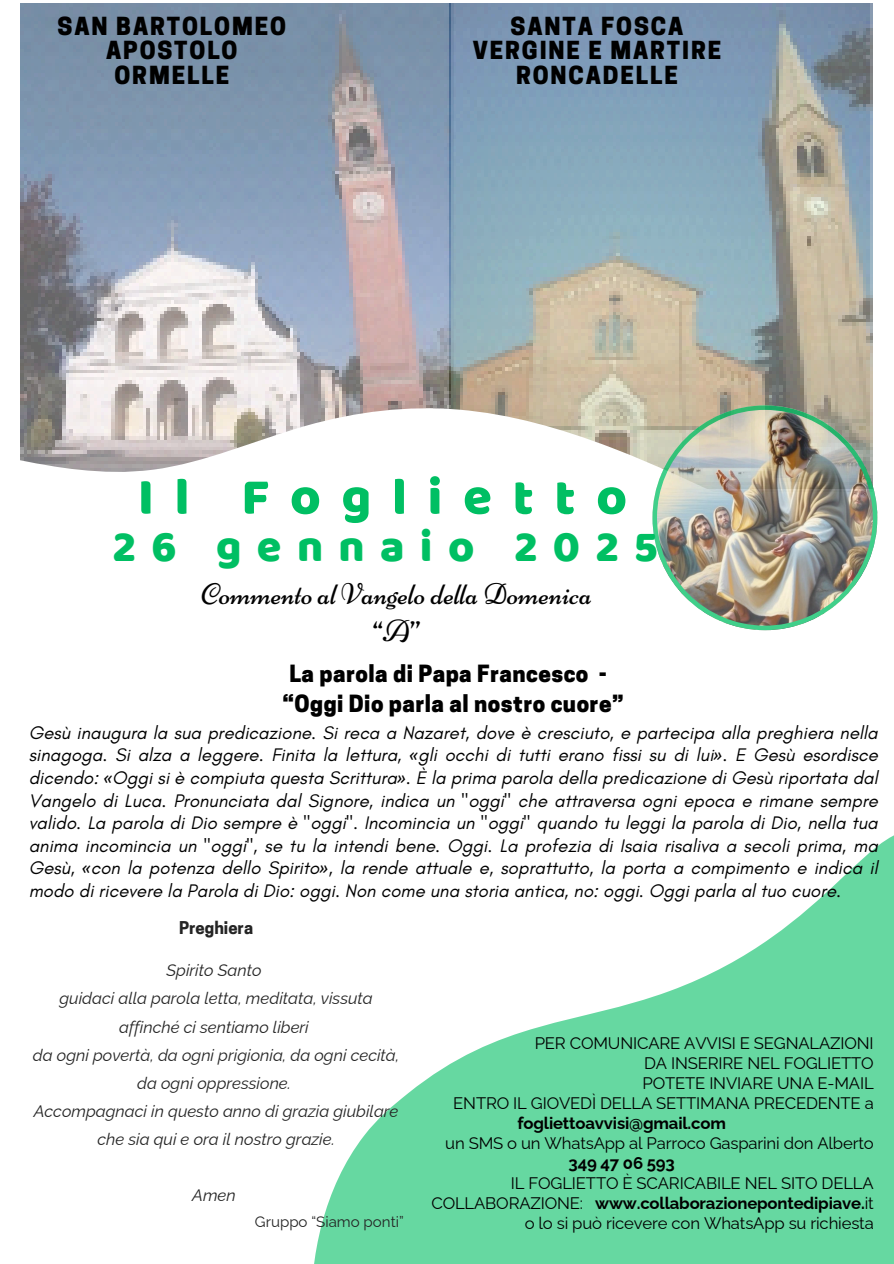
<style>
.page{position:relative;width:894px;height:1264px;background:#fff}
.page>*{position:absolute;margin:0;border:0;box-sizing:border-box;transform-origin:0 0}
.t1{font:52.5px "Baloo";letter-spacing:.395em;color:#00bf63}
.t2{font:45px "Baloo";letter-spacing:.34em;color:#00bf63}
.t3{font:30.75px "Niconne";color:#000}
.t4{font:30px "Niconne";color:#000}
.t5{font:800 23.4px/24.5px "Cooper Hewitt";letter-spacing:.08em;color:#000;text-align:center}
.t6{font:800 22.2px/30.3px "Cooper Hewitt";letter-spacing:.02em;color:#000;text-align:center}
.t7{font:italic 18.6px/22.5px "Glacial Indifference";color:#000;text-align:justify}
.t8{font:16.65px "Raleway";letter-spacing:-.01em;color:#000}
.t9{font:italic 16.65px/28.2px "Raleway";color:#242424;text-align:center}
.t10{font:700 16.65px "Raleway";letter-spacing:-.01em;color:#000}
.t11{font:700 16.65px "Cooper Hewitt";color:#242424}
.t12{font:15.15px "Raleway";color:#242424}
.s1{font-family:"Noto Sans"}
.s2{font-weight:400}
</style>
<div class="page">
<img style="left:453px;top:3px;width:419px;height:402px">
<img style="left:20px;top:3px;width:433px;height:402px">
<svg style="left:20px;top:405px;width:744px;height:226px"></svg>
<img style="left:652px;top:405px;width:225px;height:225px">
<svg style="left:314px;top:836px;width:579px;height:427px;fill:#66d8a1"></svg>
<h3 class="t5" style="left:58px;top:16px;width:230px">SAN BARTOLOMEO<br>APOSTOLO<br>ORMELLE</h3>
<p class="t5" style="left:472px;top:17px;width:250px">SANTA FOSCA<br>VERGINE E MARTIRE<br>RONCADELLE</p>
<h4 class="t1" style="left:138px;top:464px;width:490px">Il Foglietto</h4>
<h4 class="t2" style="left:112px;top:519px;width:546px">26 gennaio 2025</h4>
<h5 class="t4" style="left:201px;top:576px;width:392px">Commento al Vangelo della Domenica</h5>
<h5 class="t3" style="left:372px;top:612px;width:49px">“A”</h5>
<p class="t6" style="left:282px;top:661px;width:342px">La parola di Papa Francesco - “Oggi Dio parla al nostro cuore”</p>
<p class="t7" style="left:29px;top:721px;width:850px">Gesù inaugura la sua predicazione. Si reca a Nazaret, dove è cresciuto, e partecipa alla preghiera nella sinagoga. Si alza a leggere. Finita la lettura, <span class="s1">«</span>gli occhi di tutti erano fissi su di lui<span class="s1">»</span>. E Gesù esordisce dicendo: <span class="s1">«</span>Oggi si è compiuta questa Scrittura<span class="s1">»</span>. È la prima parola della predicazione di Gesù riportata dal Vangelo di Luca. Pronunciata dal Signore, indica un "oggi" che attraversa ogni epoca e rimane sempre valido. La parola di Dio sempre è "oggi". Incomincia un "oggi" quando tu leggi la parola di Dio, nella tua anima incomincia un "oggi", se tu la intendi bene. Oggi. La profezia di Isaia risaliva a secoli prima, ma Gesù, <span class="s1">«</span>con la potenza dello Spirito<span class="s1">»</span>, la rende attuale e, soprattutto, la porta a compimento e indica il modo di ricevere la Parola di Dio: oggi. Non come una storia antica, no: oggi. Oggi parla al tuo cuore.</p>
<p class="t11" style="left:179px;top:921px;width:75px">Preghiera</p>
<h3 class="t9" style="left:166px;top:956px;width:96px">Spirito Santo</h3>
<p class="t9" style="left:59px;top:984px;width:315px">guidaci alla parola letta, meditata, vissuta affinché ci sentiamo liberi</p>
<h1 class="t9" style="left:33px;top:1040px;width:368px">da ogni povertà, da ogni prigionia, da ogni cecità, da ogni oppressione.</h1>
<h2 class="t9" style="left:34px;top:1096px;width:366px">Accompagnaci in questo anno di grazia giubilare che sia qui e ora il nostro grazie.</h2>
<p class="t9" style="left:192px;top:1181px;width:45px">Amen</p>
<h4 class="t12" style="left:255px;top:1212px;width:150px">Gruppo “Siamo ponti”</h4>
<p class="t8" style="left:534px;top:1033px;width:340px">PER COMUNICARE AVVISI E SEGNALAZIONI</p>
<p class="t8" style="left:644px;top:1053px;width:231px">DA INSERIRE NEL FOGLIETTO</p>
<p class="t8" style="left:642px;top:1073px;width:232px">POTETE INVIARE UNA E-MAIL</p>
<p class="t8" style="left:453px;top:1093px;width:422px">ENTRO IL GIOVEDÌ DELLA SETTIMANA PRECEDENTE a</p>
<p class="t10" style="left:517px;top:1113px;width:210px">fogliettoavvisi@gmail.com</p>
<p class="t8" style="left:445px;top:1133px;width:430px">un SMS o un WhatsApp al Parroco Gasparini don Alberto</p>
<p class="t10" style="left:568px;top:1153px;width:108px">349 47 06 593</p>
<p class="t8" style="left:511px;top:1173px;width:364px">IL FOGLIETTO È SCARICABILE NEL SITO DELLA</p>
<p class="t10" style="left:431px;top:1193px;width:444px"><span class="s2">COLLABORAZIONE:</span> www.collaborazionepontedipiave.<span class="s2">it</span></p>
<p class="t8" style="left:524px;top:1213px;width:350px">o lo si può ricevere con WhatsApp su richiesta</p>
</div>
